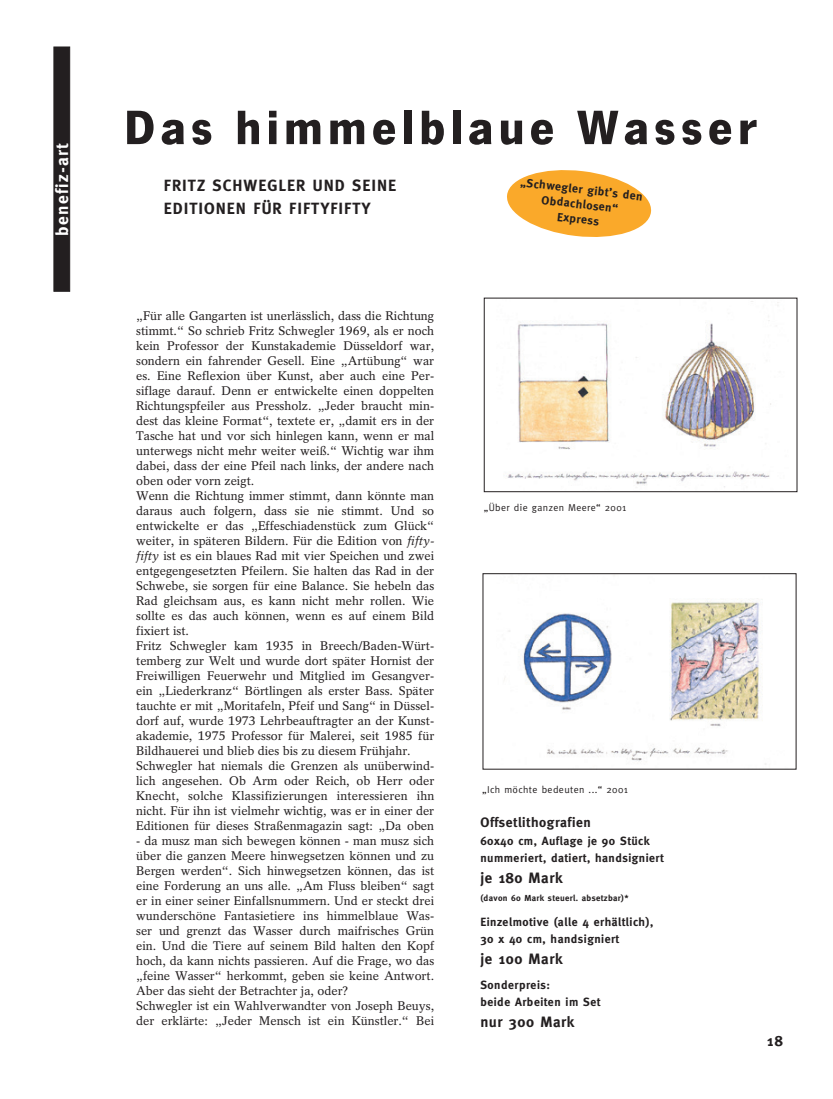
<style>
.page{position:relative;width:833px;height:1099px;background:#fff}
.page>*{position:absolute;margin:0;border:0;box-sizing:border-box;transform-origin:0 0}
.t1{font:700 50px "News Got T";letter-spacing:.1em;color:#231f20}
.t2{font:700 17.5px "Meta";letter-spacing:.075em;color:#fff}
.t3{font:700 16.25px/22.5px "Meta";letter-spacing:.06em;color:#231f20}
.t4{font:700 15px "Meta";letter-spacing:.04em;color:#231f20}
.t5{font:700 13.75px "Meta";letter-spacing:.04em;color:#231f20}
.t6{font:12.5px/15px "Rotation";color:#231f20}
.t7{font:700 11.88px/17.5px "Meta";letter-spacing:.04em;color:#231f20}
.t8{font:10px "Meta";letter-spacing:.04em;color:#231f20}
.t9{font:700 8.75px "Meta";letter-spacing:.04em;color:#231f20}
.s1{font-style:italic}
</style>
<div class="page">
<div style="left:54px;top:47px;width:16px;height:244px;background:#231f20;border:1px solid #231f20"></div>
<img style="left:508px;top:301px;width:271px;height:186px">
<div style="left:484px;top:298px;width:313px;height:194px;border:1px solid #231f20"></div>
<img style="left:504px;top:598px;width:262px;height:167px">
<div style="left:482px;top:573px;width:314px;height:196px;border:1px solid #231f20"></div>
<svg style="left:507px;top:170px;width:145px;height:67px"></svg>
<h2 class="t2" style="left:52px;top:236px;width:94px;rotate:-90deg">benefiz-art</h2>
<h1 class="t1" style="left:124px;top:98px;width:634px">Das himmelblaue Wasser</h1>
<h3 class="t3" style="left:164px;top:174px;width:234px">FRITZ SCHWEGLER UND SEINE<br>EDITIONEN FÜR FIFTYFIFTY</h3>
<p class="t7" style="left:521px;top:174px;width:125px;line-height:15px;text-align:center;rotate:7deg">„Schwegler gibt’s den<br>Obdachlosen“<br>Express</p>
<p class="t6" style="left:136px;top:308px;width:300px">„Für alle Gangarten ist unerlässlich, dass die Richtung stimmt.“ So schrieb Fritz Schwegler 1969, als er noch kein Professor der Kunstakademie Düsseldorf war, sondern ein fahrender Gesell. Eine „Artübung“ war es. Eine Reflexion über Kunst, aber auch eine Per&shy;siflage darauf. Denn er entwickelte einen doppelten Richtungspfeiler aus Pressholz. „Jeder braucht min&shy;dest das kleine Format“, textete er, „damit ers in der Tasche hat und vor sich hinlegen kann, wenn er mal unterwegs nicht mehr weiter weiß.“ Wichtig war ihm dabei, dass der eine Pfeil nach links, der andere nach oben oder vorn zeigt.<br>Wenn die Richtung immer stimmt, dann könnte man daraus auch folgern, dass sie nie stimmt. Und so entwickelte er das „Effeschiadenstück zum Glück“ weiter, in späteren Bildern. Für die Edition von <span class="s1">fifty&shy;fifty</span> ist es ein blaues Rad mit vier Speichen und zwei entgegengesetzten Pfeilern. Sie halten das Rad in der Schwebe, sie sorgen für eine Balance. Sie hebeln das Rad gleichsam aus, es kann nicht mehr rollen. Wie sollte es das auch können, wenn es auf einem Bild fixiert ist.<br>Fritz Schwegler kam 1935 in Breech/Baden-Würt&shy;temberg zur Welt und wurde dort später Hornist der Freiwilligen Feuerwehr und Mitglied im Gesangver&shy;ein „Liederkranz“ Börtlingen als erster Bass. Später tauchte er mit „Moritafeln, Pfeif und Sang“ in Düssel&shy;dorf auf, wurde 1973 Lehrbeauftragter an der Kunst&shy;akademie, 1975 Professor für Malerei, seit 1985 für Bildhauerei und blieb dies bis zu diesem Frühjahr.<br>Schwegler hat niemals die Grenzen als unüberwind&shy;lich angesehen. Ob Arm oder Reich, ob Herr oder Knecht, solche Klassifizierungen interessieren ihn nicht. Für ihn ist vielmehr wichtig, was er in einer der Editionen für dieses Straßenmagazin sagt: „Da oben</p>
<p class="t6" style="left:136px;top:833px;width:300px">- da musz man sich bewegen können - man musz sich über die ganzen Meere hinwegsetzen können und zu Bergen werden“. Sich hinwegsetzen können, das ist eine Forderung an uns alle. „Am Fluss bleiben“ sagt er in einer seiner Einfallsnummern. Und er steckt drei wunderschöne Fantasietiere ins himmelblaue Was&shy;ser und grenzt das Wasser durch maifrisches Grün ein. Und die Tiere auf seinem Bild halten den Kopf hoch, da kann nichts passieren. Auf die Frage, wo das „feine Wasser“ herkommt, geben sie keine Antwort.<br>Aber das sieht der Betrachter ja, oder?<br>Schwegler ist ein Wahlverwandter von Joseph Beuys, der erklärte: „Jeder Mensch ist ein Künstler.“ Bei</p>
<p class="t8" style="left:484px;top:501px;width:144px">„Über die ganzen Meere“ 2001</p>
<p class="t8" style="left:482px;top:784px;width:147px">„Ich möchte bedeuten ...“ 2001</p>
<p class="t5" style="left:480px;top:814px;width:112px">Offsetlithografien</p>
<p class="t7" style="left:480px;top:832px;width:185px">60x40 cm, Auflage je 90 Stück nummeriert, datiert, handsigniert</p>
<p class="t4" style="left:480px;top:869px;width:84px">je 180 Mark</p>
<p class="t9" style="left:480px;top:892px;width:150px">(davon 60 Mark steuerl. absetzbar)*</p>
<p class="t7" style="left:480px;top:912px;width:174px">Einzelmotive (alle 4 erhältlich),<br>30 x 40 cm, handsigniert</p>
<p class="t4" style="left:480px;top:950px;width:84px">je 100 Mark</p>
<p class="t7" style="left:480px;top:975px;width:122px">Sonderpreis:<br>beide Arbeiten im Set</p>
<p class="t4" style="left:480px;top:1013px;width:95px">nur 300 Mark</p>
<p class="t4" style="left:767px;top:1031px;width:17px">18</p>
</div>
